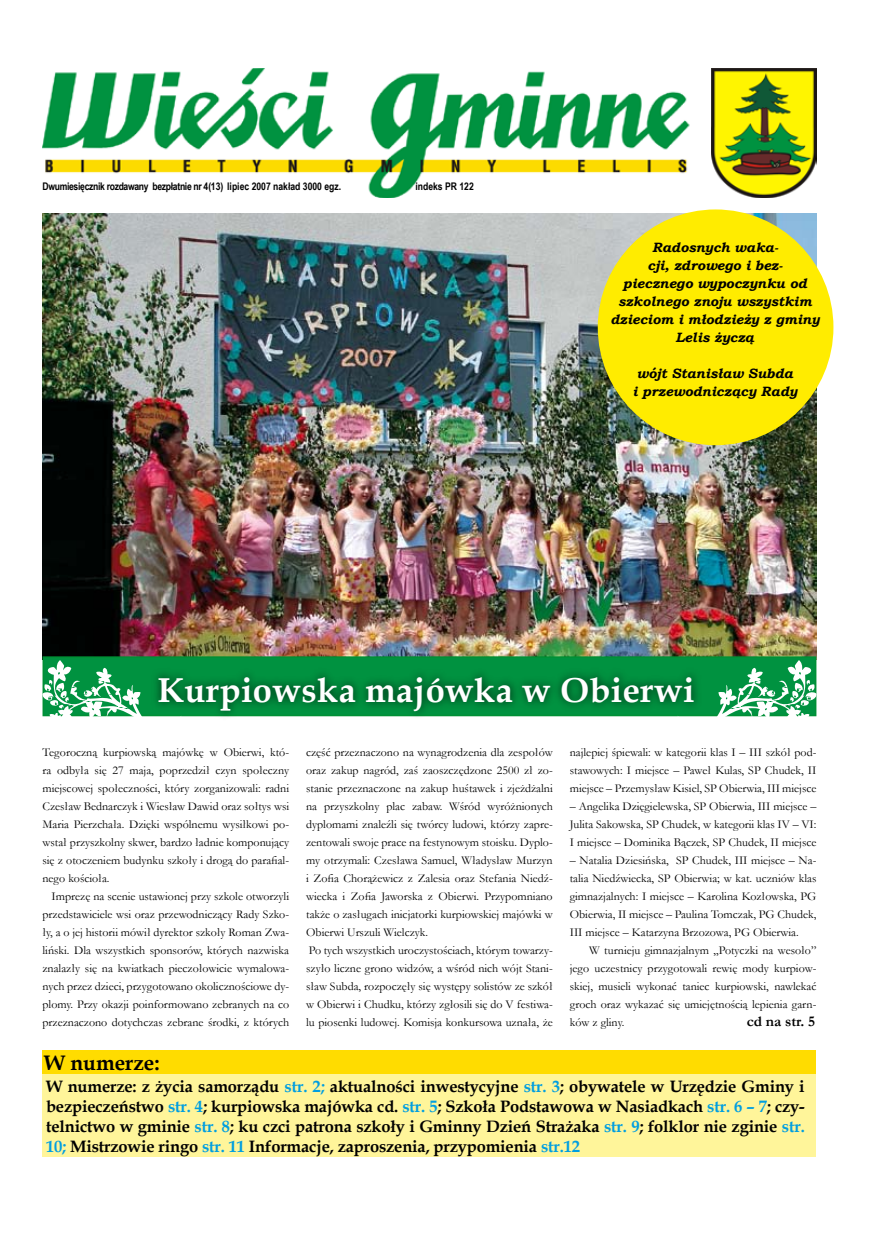
<style>
.page{position:relative;width:876px;height:1242px;background:#fff}
.page>*{position:absolute;margin:0;border:0;box-sizing:border-box;transform-origin:0 0}
.t1{font:700 34.5px "Book Antiqua";letter-spacing:.01em;color:#fff}
.t2{font:700 21px "Book Antiqua";color:#000}
.t3{font:700 16.5px/19.8px "Book Antiqua";letter-spacing:-.01em;color:#000;text-align:justify}
.t4{font:700 15px "Garamond";color:#000}
.t5{font:italic 700 13.5px/18px "Bookman Old Style";color:#000;text-align:center}
.t6{font:12px/18px "Garamond";color:#000;text-align:justify}
.t7{font:700 10.5px "Arial Narrow";letter-spacing:-.03em;color:#000}
.t8{font:700 10.5px "Arial Narrow";color:#000}
.s1{color:#009ee0}
</style>
<div class="page">
<img style="left:43px;top:214px;width:773px;height:442px">
<div style="left:43px;top:657px;width:773px;height:58px;background:#009240"></div>
<div style="left:43px;top:656px;width:773px;height:60px;border:2px solid #009035"></div>
<img style="left:43px;top:68px;width:647px;height:130px">
<img style="left:711px;top:68px;width:105px;height:130px">
<div style="left:43px;top:1072px;width:773px;height:85px;background:#fff59a"></div>
<div style="left:43px;top:1050px;width:773px;height:24px;background:#ffdc00"></div>
<div style="left:149px;top:667px;width:554px;height:54px;background:#000;opacity:.75"></div>
<svg style="left:677px;top:660px;width:140px;height:61px"></svg>
<svg style="left:42px;top:660px;width:140px;height:61px"></svg>
<div style="left:598px;top:209px;width:235px;height:236px;background:#ffec00;border-radius:50%"></div>
<p class="t7" style="left:43px;top:178px;width:300px">Dwumiesięcznik rozdawany bezpłatnie nr 4(13) lipiec 2007 nakład 3000 egz.</p>
<p class="t8" style="left:415px;top:178px;width:60px">indeks PR 122</p>
<p class="t5" style="left:610px;top:238px;width:211px">Radosnych waka-<br>cji, zdrowego i bez-<br>piecznego wypoczynku od szkolnego znoju wszystkim dzieciom i młodzieży z gminy<br>Lelis życzą</p>
<p class="t5" style="left:633px;top:364px;width:166px">wójt Stanisław Subda i przewodniczący Rady</p>
<h1 class="t1" style="left:157px;top:667px;width:539px">Kurpiowska majówka w Obierwi</h1>
<p class="t6" style="left:43px;top:743px;width:248px">Tegoroczną kurpiowską majówkę w Obierwi, któ&shy;ra odbyła się 27 maja, poprzedził czyn społeczny miejscowej społeczności, który zorganizowali: radni Czesław Bednarczyk i Wiesław Dawid oraz sołtys wsi Maria Pierzchała. Dzięki wspólnemu wysiłkowi po&shy;wstał przyszkolny skwer, bardzo ładnie komponujący się z otoczeniem budynku szkoły i drogą do parafial&shy;nego kościoła.</p>
<p class="t6" style="left:43px;top:887px;width:248px;text-indent:9px">Imprezę na scenie ustawionej przy szkole otworzyli przedstawiciele wsi oraz przewodniczący Rady Szko&shy;ły, a o jej historii mówił dyrektor szkoły Roman Zwa&shy;liński. Dla wszystkich sponsorów, których nazwiska znalazły się na kwiatkach pieczołowicie wymalowa&shy;nych przez dzieci, przygotowano okolicznościowe dy&shy;plomy. Przy okazji poinformowano zebranych na co przeznaczono dotychczas zebrane środki, z których</p>
<p class="t6" style="left:306px;top:743px;width:248px;text-align:left">część przeznaczono na wynagrodzenia dla zespołów oraz zakup nagród, zaś zaoszczędzone 2500 zł zo&shy;stanie przeznaczone na zakup huśtawek i zjeżdżalni na przyszkolny plac zabaw. Wśród wyróżnionych dyplomami znaleźli się twórcy ludowi, którzy zapre&shy;zentowali swoje prace na festynowym stoisku. Dyplo&shy;my otrzymali: Czesława Samuel, Władysław Murzyn i Zofia Chorążewicz z Zalesia oraz Stefania Niedź&shy;wiecka i Zofia Jaworska z Obierwi. Przypomniano także o zasługach inicjatorki kurpiowskiej majówki w Obierwi Urszuli Wielczyk.<br>Po tych wszystkich uroczystościach, którym towarzy&shy;szyło liczne grono widzów, a wśród nich wójt Stani&shy;sław Subda, rozpoczęły się występy solistów ze szkół w Obierwi i Chudku, którzy zgłosili się do V festiwa&shy;lu piosenki ludowej. Komisja konkursowa uznała, że</p>
<p class="t6" style="left:570px;top:743px;width:248px">najlepiej śpiewali: w kategorii klas I – III szkół pod&shy;stawowych: I miejsce – Paweł Kulas, SP Chudek, II miejsce – Przemysław Kisiel, SP Obierwia, III miejsce</p>
<p class="t6" style="left:570px;top:797px;width:248px">– Angelika Dzięgielewska, SP Obierwia, III miejsce – Julita Sakowska, SP Chudek, w kategorii klas IV – VI:<br>I miejsce – Dominika Bączek, SP Chudek, II miejsce</p>
<p class="t6" style="left:570px;top:851px;width:248px">– Natalia Dziesińska, SP Chudek, III miejsce – Na&shy;talia Niedźwiecka, SP Obierwia; w kat. uczniów klas gimnazjalnych: I miejsce – Karolina Kozłowska, PG Obierwia, II miejsce – Paulina Tomczak, PG Chudek, III miejsce – Katarzyna Brzozowa, PG Obierwia.</p>
<p class="t6" style="left:570px;top:941px;width:248px;text-indent:20px">W turnieju gimnazjalnym „Potyczki na wesoło” jego uczestnicy przygotowali rewię mody kurpiow&shy;skiej, musieli wykonać taniec kurpiowski, nawlekać groch oraz wykazać się umiejętnością lepienia garn&shy;ków z gliny.</p>
<p class="t4" style="left:747px;top:1011px;width:70px">cd na str. 5</p>
<h2 class="t2" style="left:44px;top:1048px;width:117px">W numerze:</h2>
<p class="t3" style="left:46px;top:1076px;width:760px">W numerze: z życia samorządu <span class="s1">str. 2;</span> aktualności inwestycyjne <span class="s1">str. 3</span>; obywatele w Urzędzie Gminy i bezpieczeństwo <span class="s1">str. 4</span>; kurpiowska majówka cd. <span class="s1">str. 5</span>; Szkoła Podstawowa w Nasiadkach <span class="s1">str. 6 – 7</span>; czy&shy;telnictwo w gminie <span class="s1">str. 8</span>; ku czci patrona szkoły i Gminny Dzień Strażaka <span class="s1">str. 9</span>; folklor nie zginie <span class="s1">str.<br>10;</span> Mistrzowie ringo <span class="s1">str. 11</span> Informacje, zaproszenia, przypomienia <span class="s1">str.12</span></p>
</div>
